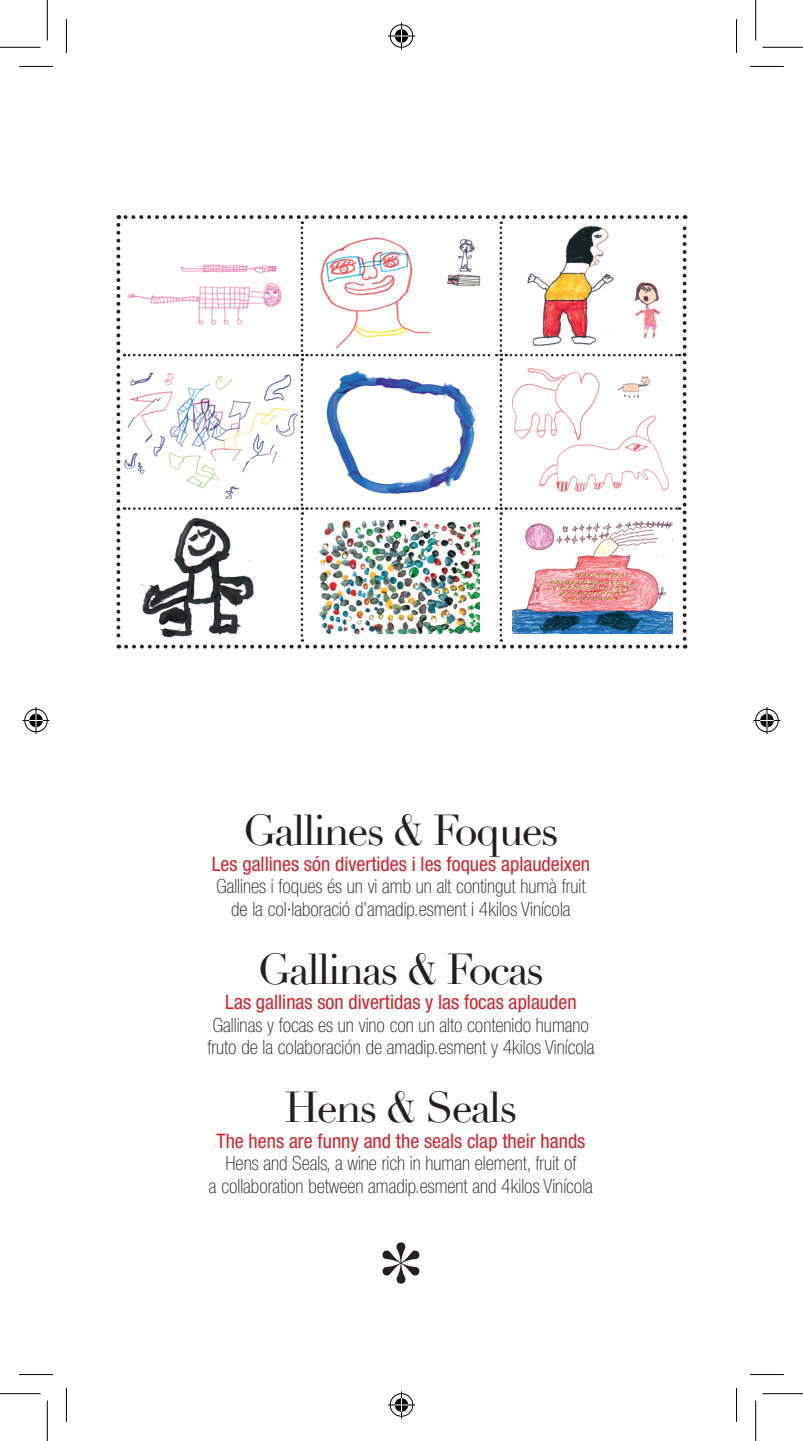
<style>
.page{position:relative;width:803px;height:1441px;background:#fff}
.page>*{position:absolute;margin:0;border:0;box-sizing:border-box;transform-origin:0 0}
.t1{font:42.3px "Didot";letter-spacing:-.05em;color:#231f20}
.t2{font:condensed 20.03px "Helvetica Neue LT Pro";color:#d1232a}
.t3{font:100 condensed 19.8px/22.5px "Helvetica Neue LT Pro";color:#231f20;text-align:center}
</style>
<div class="page">
<svg style="left:382px;top:1242px;width:37px;height:41px"></svg>
<svg style="left:116px;top:215px;width:570px;height:433px"></svg>
<img style="left:319px;top:520px;width:160px;height:113px">
<img style="left:512px;top:520px;width:160px;height:113px">
<img style="left:611px;top:367px;width:42px;height:43px">
<img style="left:132px;top:516px;width:128px;height:122px">
<img style="left:126px;top:258px;width:162px;height:73px">
<img style="left:315px;top:230px;width:136px;height:122px">
<img style="left:446px;top:239px;width:35px;height:48px">
<img style="left:524px;top:224px;width:94px;height:124px">
<img style="left:631px;top:279px;width:31px;height:61px">
<img style="left:320px;top:365px;width:161px;height:135px">
<img style="left:123px;top:366px;width:175px;height:132px">
<img style="left:536px;top:412px;width:136px;height:88px">
<img style="left:505px;top:361px;width:103px;height:81px">
<hr style="left:19px;top:66px;width:34px;height:1px;background:#000">
<hr style="left:750px;top:66px;width:33px;height:1px;background:#000">
<hr style="left:19px;top:1373px;width:34px;height:1px;background:#000">
<hr style="left:750px;top:1373px;width:33px;height:1px;background:#000">
<hr style="left:66px;top:19px;width:1px;height:34px;background:#000">
<hr style="left:66px;top:1387px;width:1px;height:34px;background:#000">
<hr style="left:736px;top:19px;width:1px;height:34px;background:#000">
<hr style="left:736px;top:1387px;width:1px;height:34px;background:#000">
<hr style="left:0;top:47px;width:40px;height:1px;background:#000">
<hr style="left:762px;top:47px;width:40px;height:1px;background:#000">
<hr style="left:0;top:1393px;width:40px;height:1px;background:#000">
<hr style="left:762px;top:1393px;width:40px;height:1px;background:#000">
<hr style="left:47px;top:0;width:1px;height:40px;background:#000">
<hr style="left:47px;top:1400px;width:1px;height:40px;background:#000">
<hr style="left:755px;top:0;width:1px;height:40px;background:#000">
<hr style="left:755px;top:1400px;width:1px;height:40px;background:#000">
<svg style="left:388px;top:23px;width:27px;height:27px"></svg>
<svg style="left:388px;top:1391px;width:27px;height:27px"></svg>
<svg style="left:23px;top:707px;width:27px;height:27px"></svg>
<svg style="left:753px;top:707px;width:27px;height:27px"></svg>
<h1 class="t1" style="left:243px;top:805px;width:317px">Gallines &amp; Foques</h1>
<p class="t2" style="left:212px;top:852px;width:380px">Les gallines són divertides i les foques aplaudeixen</p>
<p class="t3" style="left:216px;top:875px;width:370px">Gallines i foques és un vi amb un alt contingut humà fruit de la col·laboració d’amadip.esment i 4kilos Vinícola</p>
<h1 class="t1" style="left:257px;top:943px;width:288px">Gallinas &amp; Focas</h1>
<p class="t2" style="left:225px;top:990px;width:353px">Las gallinas son divertidas y las focas aplauden</p>
<p class="t3" style="left:207px;top:1014px;width:388px;text-align:left">Gallinas y focas es un vino con un alto contenido humano fruto de la colaboración de amadip.esment y 4kilos Vinícola</p>
<h1 class="t1" style="left:284px;top:1082px;width:234px">Hens &amp; Seals</h1>
<p class="t2" style="left:216px;top:1129px;width:370px">The hens are funny and the seals clap their hands</p>
<p class="t3" style="left:209px;top:1152px;width:385px">Hens and Seals, a wine rich in human element, fruit of<br>a collaboration between amadip.esment and 4kilos Vinícola</p>
</div>
